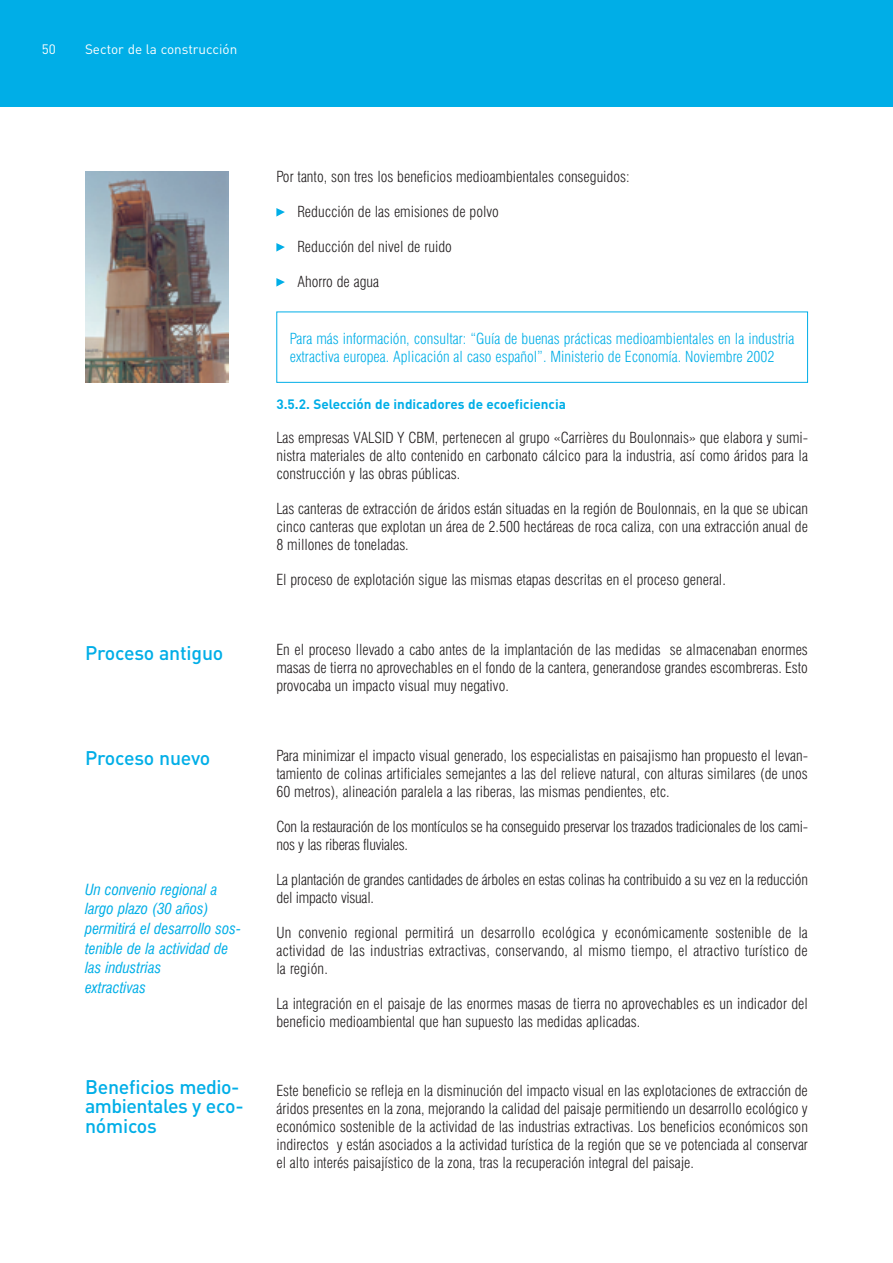
<style>
.page{position:relative;width:893px;height:1263px;background:#fff}
.page>*{position:absolute;margin:0;border:0;box-sizing:border-box;transform-origin:0 0}
.t1{font:500 19.5px/19.5px "DIN";letter-spacing:-.01em;color:#00aee7}
.t2{font:300 condensed 15px/18px "Swiss 721 BT";color:#231f20;text-align:justify}
.t3{font:300 condensed 15px/18px "Swiss 721 BT";color:#00aee7}
.t4{font:300 condensed 15px/18px "Swiss 721 BT";letter-spacing:-.02em;color:#231f20}
.t5{font:italic condensed 15px/19.5px "Swiss 721 BT";color:#00aee7}
.t6{font:700 13.5px "DIN";color:#00aee7}
.t7{font:13.5px "DIN";color:#fff}
</style>
<div class="page">
<div style="left:0;top:0;width:893px;height:106px;background:#00aee7"></div>
<svg style="left:276px;top:208px;width:9px;height:9px"></svg>
<svg style="left:276px;top:243px;width:9px;height:9px"></svg>
<svg style="left:276px;top:278px;width:9px;height:9px"></svg>
<img style="left:85px;top:172px;width:144px;height:211px">
<div style="left:276px;top:312px;width:532px;height:71px;border:1px solid #00aee7"></div>
<p class="t7" style="left:42px;top:41px;width:16px">50</p>
<p class="t7" style="left:85px;top:41px;width:154px">Sector de la construcción</p>
<p class="t2" style="left:276px;top:167px;width:355px">Por tanto, son tres los beneficios medioambientales conseguidos:</p>
<p class="t2" style="left:298px;top:202px;width:203px">Reducción de las emisiones de polvo</p>
<p class="t2" style="left:298px;top:237px;width:156px">Reducción del nivel de ruido</p>
<p class="t2" style="left:298px;top:272px;width:83px">Ahorro de agua</p>
<p class="t3" style="left:290px;top:329px;width:506px">Para más información, consultar: “Guía de buenas prácticas medioambientales en la industria extractiva europea. Aplicación al caso español”. Ministerio de Economía. Noviembre 2002</p>
<p class="t6" style="left:276px;top:395px;width:291px">3.5.2. Selección de indicadores de ecoeficiencia</p>
<p class="t2" style="left:276px;top:429px;width:533px">Las empresas VALSID Y CBM, pertenecen al grupo «Carrières du Boulonnais» que elabora y sumi&shy;nistra materiales de alto contenido en carbonato cálcico para la industria, así como áridos para la construcción y las obras públicas.</p>
<p class="t2" style="left:276px;top:500px;width:533px">Las canteras de extracción de áridos están situadas en la región de Boulonnais, en la que se ubican cinco canteras que explotan un área de 2.500 hectáreas de roca caliza, con una extracción anual de 8 millones de toneladas.</p>
<p class="t2" style="left:276px;top:571px;width:451px">El proceso de explotación sigue las mismas etapas descritas en el proceso general.</p>
<h1 class="t1" style="left:85px;top:643px;width:140px">Proceso antiguo</h1>
<p class="t2" style="left:276px;top:641px;width:533px">En el proceso llevado a cabo antes de la implantación de las medidas se almacenaban enormes masas de tierra no aprovechables en el fondo de la cantera, generandose grandes escombreras. Esto provocaba un impacto visual muy negativo.</p>
<h1 class="t1" style="left:85px;top:747px;width:127px">Proceso nuevo</h1>
<p class="t5" style="left:85px;top:880px;width:157px">Un convenio regional a largo plazo (30 años) permitirá el desarrollo sos&shy;tenible de la actividad de las industrias<br>extractivas</p>
<p class="t2" style="left:276px;top:747px;width:533px">Para minimizar el impacto visual generado, los especialistas en paisajismo han propuesto el levan&shy;tamiento de colinas artificiales semejantes a las del relieve natural, con alturas similares (de unos 60 metros), alineación paralela a las riberas, las mismas pendientes, etc.</p>
<p class="t4" style="left:276px;top:818px;width:533px">Con la restauración de los montículos se ha conseguido preservar los trazados tradicionales de los cami&shy;nos y las riberas fluviales.</p>
<p class="t2" style="left:276px;top:871px;width:533px">La plantación de grandes cantidades de árboles en estas colinas ha contribuido a su vez en la reducción del impacto visual.</p>
<p class="t2" style="left:276px;top:924px;width:533px">Un convenio regional permitirá un desarrollo ecológica y económicamente sostenible de la actividad de las industrias extractivas, conservando, al mismo tiempo, el atractivo turístico de la región.</p>
<p class="t2" style="left:276px;top:995px;width:533px">La integración en el paisaje de las enormes masas de tierra no aprovechables es un indicador del beneficio medioambiental que han supuesto las medidas aplicadas.</p>
<h1 class="t1" style="left:85px;top:1076px;width:160px">Beneficios medio&shy;ambientales y eco&shy;nómicos</h1>
<p class="t2" style="left:276px;top:1081px;width:533px">Este beneficio se refleja en la disminución del impacto visual en las explotaciones de extracción de áridos presentes en la zona, mejorando la calidad del paisaje permitiendo un desarrollo ecológico y económico sostenible de la actividad de las industrias extractivas. Los beneficios económicos son indirectos y están asociados a la actividad turística de la región que se ve potenciada al conservar el alto interés paisajístico de la zona, tras la recuperación integral del paisaje.</p>
</div>
